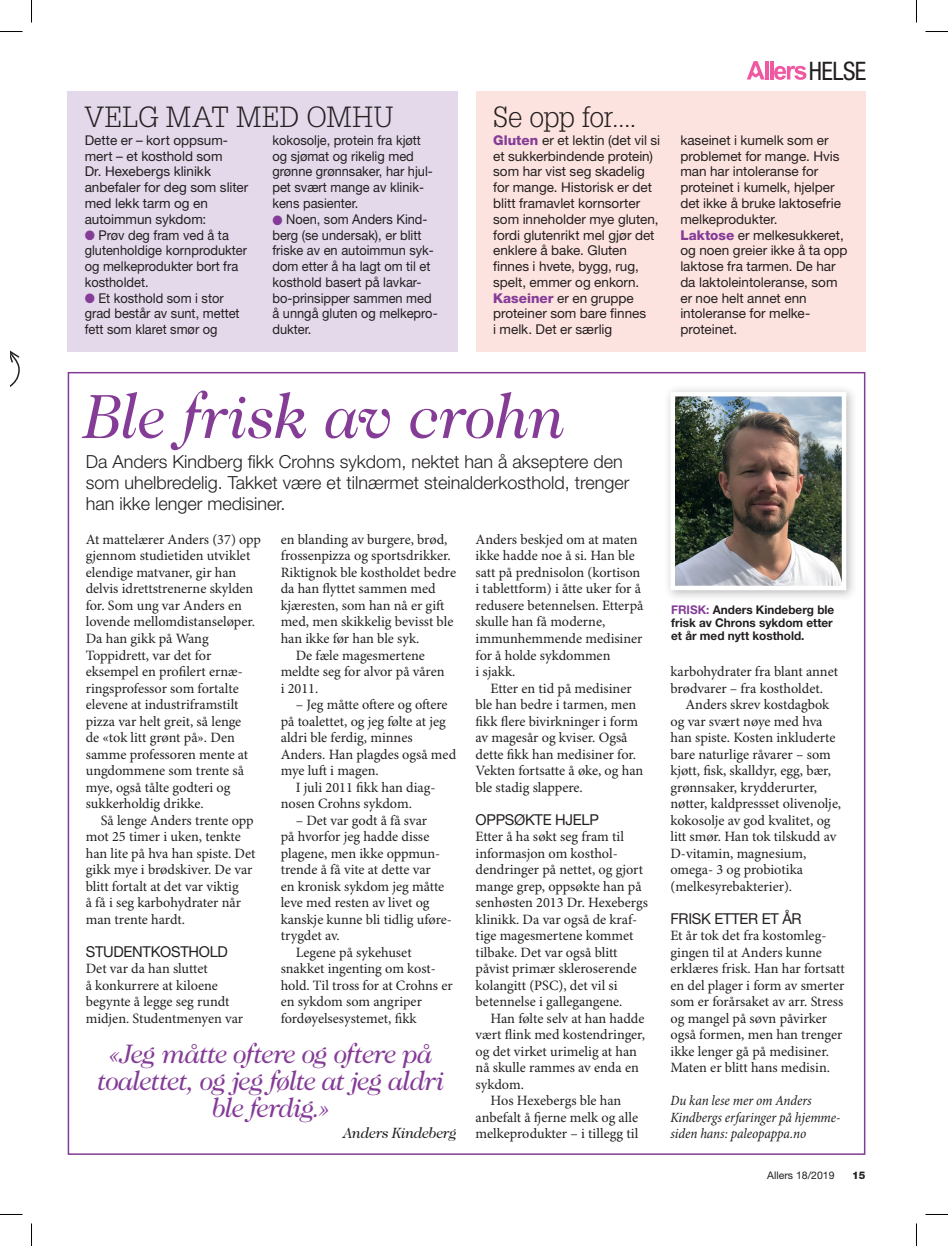
<style>
.page{position:relative;width:948px;height:1246px;background:#fff}
.page>*{position:absolute;margin:0;border:0;box-sizing:border-box;transform-origin:0 0}
._00-head_Substory{font:italic 63px "Caslon 224 Std";letter-spacing:-.01em;color:#843c97;scale:.95 1}
._60-box-head_Faktabo{font:300 28.5px "Glypha LT Std";letter-spacing:.005em;color:#231f20}
._40-quote{font:italic 27px/27px "Caslon 224 Std";letter-spacing:-.035em;color:#843c97;text-align:center}
._70-special_category{font:condensed 25.5px "Helvetica Neue LT Std";letter-spacing:-.02em;color:#231f20}
._10-subhead_Substory{font:300 18px/21px "Helvetica Neue LT Std";color:#231f20}
._20-body_Mellomtitte{font:15px "Helvetica Neue LT Std";letter-spacing:-.02em;color:#231f20}
._40-quote_Source{font:italic 15px "Caslon 224 Std";letter-spacing:-.025em;color:#231f20}
._20-body{font:14.25px/16.5px "Minion Pro";color:#231f20}
._20-body_no_indent{font:14.25px/16.5px "Minion Pro";color:#231f20}
._20-body_Mellomtitte-2{font:14.25px/16.5px "Minion Pro";color:#231f20}
._20-body_no_indent-2{font:italic condensed 14.25px/16.5px "Minion Pro";letter-spacing:-.005em;color:#231f20}
._60-box_Factbox_Body{font:13.5px/15.8px "Helvetica Neue LT Std";color:#231f20}
._60-box_Factbox_Body-2{font:13.5px/15.8px "Helvetica Neue LT Std";color:#231f20;scale:.95 1}
._50-image-caption{font:700 12px/13px "Helvetica Neue LT Std";color:#231f20}
.Paginatekst_HØYRE{font:10.5px "Helvetica Neue LT Std";color:#231f20}
.Paginatekst_HØYRE-2{font:800 10.5px "Helvetica Neue LT Std";color:#231f20}
.s1{color:#843c97}
.s2{font-weight:800;color:#843c97}
</style>
<div class="page">
<svg style="left:747px;top:61px;width:17px;height:18px"></svg>
<svg style="left:764px;top:61px;width:4px;height:18px"></svg>
<svg style="left:770px;top:61px;width:3px;height:18px"></svg>
<svg style="left:774px;top:66px;width:32px;height:14px"></svg>
<div style="left:663px;top:384px;width:194px;height:217px;background:#231f20;opacity:.3"></div>
<img style="left:675px;top:397px;width:166px;height:188px">
<div style="left:670px;top:392px;width:176px;height:198px;border:4px solid #fff"></div>
<div style="left:476px;top:91px;width:389px;height:260px;background:#fde3df"></div>
<div style="left:68px;top:91px;width:390px;height:260px;background:#e4d9eb"></div>
<svg style="left:10px;top:350px;width:10px;height:37px"></svg>
<svg style="left:0;top:31px;width:22px;height:1px"></svg>
<svg style="left:925px;top:31px;width:22px;height:1px"></svg>
<svg style="left:31px;top:0;width:1px;height:22px"></svg>
<svg style="left:31px;top:1223px;width:1px;height:22px"></svg>
<svg style="left:916px;top:0;width:1px;height:22px"></svg>
<svg style="left:916px;top:1223px;width:1px;height:22px"></svg>
<p class="_60-box-head_Faktabo" style="left:85px;top:101px;width:310px">VELG MAT MED OMHU</p>
<p class="_60-box_Factbox_Body" style="left:85px;top:132px;width:165px">Dette er – kort oppsum&shy;mert – et kosthold som<br>Dr. Hexebergs klinikk anbefaler for deg som sliter med lekk tarm og en autoimmun sykdom:</p>
<p class="_60-box_Factbox_Body-2" style="left:85px;top:226px;width:172px"><span class="s1">●</span> Prøv deg fram ved å ta glutenholdige kornprodukter og melkeprodukter bort fra kostholdet.</p>
<p class="_60-box_Factbox_Body-2" style="left:85px;top:289px;width:165px"><span class="s1">●</span> Et kosthold som i stor grad består av sunt, mettet fett som klaret smør og</p>
<p class="_60-box_Factbox_Body-2" style="left:272px;top:132px;width:170px">kokosolje, protein fra kjøtt og sjømat og rikelig med grønne grønnsaker, har hjul&shy;pet svært mange av klinik&shy;kens pasienter.</p>
<p class="_60-box_Factbox_Body-2" style="left:272px;top:211px;width:175px"><span class="s1">●</span> Noen, som Anders Kind&shy;berg (se undersak), er blitt friske av en autoimmun syk&shy;dom etter å ha lagt om til et kosthold basert på lavkar&shy;bo-prinsipper sammen med å unngå gluten og melkepro&shy;dukter.</p>
<p class="_60-box-head_Faktabo" style="left:493px;top:101px;width:145px">Se opp for....</p>
<p class="_60-box_Factbox_Body" style="left:493px;top:132px;width:169px"><span class="s2">Gluten</span> er et lektin (det vil si et sukkerbindende protein) som har vist seg skadelig for mange. Historisk er det blitt framavlet kornsorter som inneholder mye gluten, fordi glutenrikt mel gjør det enklere å bake. Gluten finnes i hvete, bygg, rug, spelt, emmer og enkorn.</p>
<p class="_60-box_Factbox_Body" style="left:493px;top:289px;width:155px"><span class="s2">Kaseiner</span> er en gruppe proteiner som bare finnes i melk. Det er særlig</p>
<p class="_70-special_category" style="left:808px;top:56px;width:59px">HELSE</p>
<p class="_60-box_Factbox_Body" style="left:680px;top:132px;width:162px">kaseinet i kumelk som er problemet for mange. Hvis man har intoleranse for proteinet i kumelk, hjelper det ikke å bruke laktosefrie melkeprodukter.</p>
<p class="_60-box_Factbox_Body" style="left:680px;top:226px;width:169px"><span class="s2">Laktose</span> er melkesukkeret, og noen greier ikke å ta opp laktose fra tarmen. De har da laktoleintoleranse, som er noe helt annet enn intoleranse for melke&shy;proteinet.</p>
<p class="_00-head_Substory" style="left:86px;top:380px;width:507px">Ble frisk av crohn</p>
<p class="_10-subhead_Substory" style="left:86px;top:450px;width:545px">Da Anders Kindberg fikk Crohns sykdom, nektet han å akseptere den som uhelbredelig. Takket være et tilnærmet steinalderkosthold, trenger han ikke lenger medisiner.</p>
<p class="_20-body_no_indent" style="left:86px;top:531px;width:177px">At mattelærer Anders (37) opp gjennom studietiden utviklet elendige matvaner, gir han delvis idrettstrenerne skylden for. Som ung var Anders en lovende mellomdistanseløper.<br>Da han gikk på Wang<br>Toppidrett, var det for eksempel en profilert ernæ&shy;ringsprofessor som fortalte elevene at industriframstilt pizza var helt greit, så lenge<br>de «tok litt grønt på». Den samme professoren mente at ungdommene som trente så mye, også tålte godteri og sukkerholdig drikke.</p>
<p class="_20-body" style="left:86px;top:812px;width:171px;text-indent:15px">Så lenge Anders trente opp mot 25 timer i uken, tenkte han lite på hva han spiste. Det gikk mye i brødskiver. De var blitt fortalt at det var viktig<br>å få i seg karbohydrater når man trente hardt.</p>
<p class="_20-body_Mellomtitte" style="left:86px;top:942px;width:144px">STUDENTKOSTHOLD</p>
<p class="_20-body_no_indent" style="left:86px;top:960px;width:159px">Det var da han sluttet<br>å konkurrere at kiloene begynte å legge seg rundt midjen. Studentmenyen var</p>
<p class="_20-body_no_indent" style="left:281px;top:531px;width:177px">en blanding av burgere, brød, frossenpizza og sportsdrikker.<br>Riktignok ble kostholdet bedre da han flyttet sammen med kjæresten, som han nå er gift med, men skikkelig bevisst ble han ikke før han ble syk.</p>
<p class="_20-body" style="left:281px;top:647px;width:165px;text-indent:15px">De fæle magesmertene meldte seg for alvor på våren i 2011.</p>
<p class="_20-body" style="left:281px;top:696px;width:177px;text-indent:15px">– Jeg måtte oftere og oftere på toalettet, og jeg følte at jeg aldri ble ferdig, minnes<br>Anders. Han plagdes også med mye luft i magen.</p>
<p class="_20-body" style="left:281px;top:779px;width:156px;text-indent:15px">I juli 2011 fikk han diag&shy;nosen Crohns sykdom.</p>
<p class="_20-body" style="left:281px;top:812px;width:173px;text-indent:15px">– Det var godt å få svar<br>på hvorfor jeg hadde disse plagene, men ikke oppmun&shy;trende å få vite at dette var<br>en kronisk sykdom jeg måtte leve med resten av livet og kanskje kunne bli tidlig uføre&shy;trygdet av.</p>
<p class="_20-body" style="left:281px;top:944px;width:173px;text-indent:15px">Legene på sykehuset snakket ingenting om kost&shy;hold. Til tross for at Crohns er en sykdom som angriper fordøyelsesystemet, fikk</p>
<p class="_40-quote" style="left:98px;top:1039px;width:348px">«Jeg måtte oftere og oftere på toalettet, og jeg følte at jeg aldri ble ferdig.»</p>
<p class="_40-quote_Source" style="left:343px;top:1123px;width:115px">Anders Kindeberg</p>
<p class="_20-body" style="left:475px;top:531px;width:169px">Anders beskjed om at maten ikke hadde noe å si. Han ble satt på prednisolon (kortison i tablettform) i åtte uker for å redusere betennelsen. Etterpå skulle han få moderne, immunhemmende medisiner for å holde sykdommen<br>i sjakk.</p>
<p class="_20-body" style="left:475px;top:680px;width:169px;text-indent:15px">Etter en tid på medisiner ble han bedre i tarmen, men fikk flere bivirkninger i form av magesår og kviser. Også dette fikk han medisiner for.<br>Vekten fortsatte å øke, og han ble stadig slappere.</p>
<p class="_20-body_Mellomtitte" style="left:475px;top:810px;width:125px">OPPSØKTE HJELP</p>
<p class="_20-body_Mellomtitte-2" style="left:475px;top:828px;width:174px">Etter å ha søkt seg fram til informasjon om kosthol&shy;dendringer på nettet, og gjort mange grep, oppsøkte han på senhøsten 2013 Dr. Hexebergs klinikk. Da var også de kraf&shy;tige magesmertene kommet tilbake. Det var også blitt påvist primær skleroserende kolangitt (PSC), det vil si betennelse i gallegangene.</p>
<p class="_20-body" style="left:475px;top:1010px;width:171px;text-indent:15px">Han følte selv at han hadde vært flink med kostendringer, og det virket urimelig at han nå skulle rammes av enda en sykdom.</p>
<p class="_20-body" style="left:475px;top:1092px;width:164px;text-align:center">Hos Hexebergs ble han anbefalt å fjerne melk og alle melkeprodukter – i tillegg til</p>
<p class="_50-image-caption" style="left:671px;top:603px;width:165px"><span class="s1">FRISK:</span> Anders Kindeberg ble frisk av Chrons sykdom etter et år med nytt kosthold.</p>
<p class="_20-body" style="left:670px;top:663px;width:169px">karbohydrater fra blant annet brødvarer – fra kostholdet.</p>
<p class="_20-body" style="left:670px;top:696px;width:172px;text-indent:15px">Anders skrev kostdagbok og var svært nøye med hva han spiste. Kosten inkluderte bare naturlige råvarer – som kjøtt, fisk, skalldyr, egg, bær, grønnsaker, krydderurter, nøtter, kaldpressset olivenolje, kokosolje av god kvalitet, og litt smør. Han tok tilskudd av<br>D-vitamin, magnesium, omega- 3 og probiotika (melkesyrebakterier).</p>
<p class="_20-body_Mellomtitte" style="left:670px;top:909px;width:133px">FRISK ETTER ET ÅR</p>
<p class="_20-body_no_indent" style="left:670px;top:927px;width:176px">Et år tok det fra kostomleg&shy;gingen til at Anders kunne erklæres frisk. Han har fortsatt en del plager i form av smerter som er forårsaket av arr. Stress og mangel på søvn påvirker også formen, men han trenger ikke lenger gå på medisiner.<br>Maten er blitt hans medisin.</p>
<p class="_20-body_no_indent-2" style="left:670px;top:1092px;width:171px">Du kan lese mer om Anders<br>Kindbergs erfaringer på hjemme&shy;siden hans: paleopappa.no</p>
<p class="Paginatekst_HØYRE" style="left:767px;top:1168px;width:69px">Allers 18/2019</p>
<p class="Paginatekst_HØYRE-2" style="left:852px;top:1168px;width:15px">15</p>
</div>
